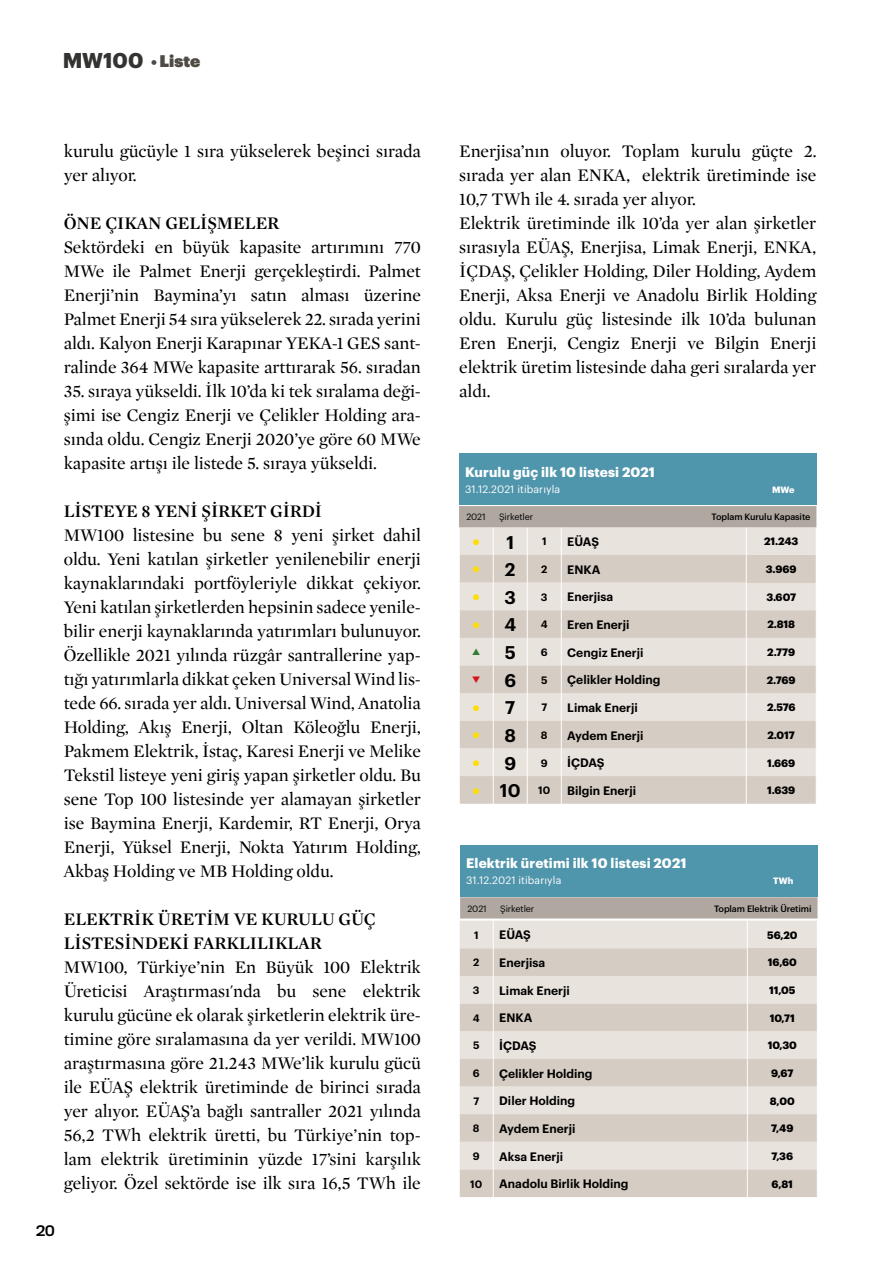
<style>
.page{position:relative;width:893px;height:1263px;background:#fff}
.page>*{position:absolute;margin:0;border:0;box-sizing:border-box;transform-origin:0 0}
.t1{font:700 21px "Graphik";letter-spacing:-.005em;color:#333332}
.t2{font:18px/24px "Mercury Display";letter-spacing:-.005em;color:#000;text-align:justify}
.t3{font:600 18px/24px "Mercury Display";letter-spacing:-.005em;color:#000}
.t4{font:600 18px "Graphik";color:#000}
.t5{font:700 13.5px "Graphik";letter-spacing:.01em;color:#fff}
.t6{font:13.5px "Titling Gothic FB Normal Standard";color:#000}
.t7{font:600 12px "Graphik";color:#000}
.t8{font:700 10.5px "Graphik";letter-spacing:-.005em;color:#000}
.t9{font:10.5px "Graphik";letter-spacing:.01em;color:#fff}
.t10{font:600 10.5px "Graphik";color:#000}
.t11{font:500 9px "Graphik";letter-spacing:-.01em;color:#000}
.t12{font:9px "Graphik";letter-spacing:-.01em;color:#000}
.t13{font:9px "Mercury Text G1";color:#fd0}
.t14{font:700 9px "Graphik";letter-spacing:.01em;color:#fff}
.s1{font-family:"Graphik Super";font-weight:400;font-size:15px;color:#4f4b44}
.s2{font-family:"Graphik Super";font-weight:400;font-size:16.5px;color:#4f4b44}
.s3{font-family:"Graphik";font-weight:600;font-size:18px;color:#000}
</style>
<div class="page">
<div style="left:459px;top:454px;width:357px;height:51px;background:#4f95ac"></div>
<svg style="left:459px;top:897px;width:359px;height:300px;background:#dcd4ce"></svg>
<div style="left:460px;top:845px;width:357px;height:51px;background:#4f95ac"></div>
<svg style="left:459px;top:506px;width:358px;height:298px;background:#dcd4ce"></svg>
<p class="t1" style="left:63px;top:44px;width:139px">MW100 <span class="s1">•</span> <span class="s2">Liste</span></p>
<p class="t2" style="left:64px;top:138px;width:359px">kurulu gücüyle 1 sıra yükselerek beşinci sırada yer alıyor.</p>
<p class="t3" style="left:64px;top:210px;width:217px">ÖNE ÇIKAN GELİŞMELER</p>
<p class="t2" style="left:64px;top:234px;width:359px">Sektördeki en büyük kapasite artırımını 770<br>MWe ile Palmet Enerji gerçekleştirdi. Palmet Enerji’nin Baymina’yı satın alması üzerine Palmet Enerji 54 sıra yükselerek 22. sırada yerini aldı. Kalyon Enerji Karapınar YEKA-1 GES sant&shy;ralinde 364 MWe kapasite arttırarak 56. sıradan</p>
<p class="t2" style="left:64px;top:378px;width:359px">35. sıraya yükseldi. İlk 10’da ki tek sıralama deği&shy;şimi ise Cengiz Enerji ve Çelikler Holding ara&shy;sında oldu. Cengiz Enerji 2020’ye göre 60 MWe kapasite artışı ile listede 5. sıraya yükseldi.</p>
<p class="t3" style="left:64px;top:498px;width:260px">LİSTEYE 8 YENİ ŞİRKET GİRDİ</p>
<p class="t2" style="left:64px;top:522px;width:359px">MW100 listesine bu sene 8 yeni şirket dahil oldu. Yeni katılan şirketler yenilenebilir enerji kaynaklarındaki portföyleriyle dikkat çekiyor.<br>Yeni katılan şirketlerden hepsinin sadece yenile&shy;bilir enerji kaynaklarında yatırımları bulunuyor.<br>Özellikle 2021 yılında rüzgâr santrallerine yap&shy;tığı yatırımlarla dikkat çeken Universal Wind lis&shy;tede 66. sırada yer aldı. Universal Wind, Anatolia Holding, Akış Enerji, Oltan Köleoğlu Enerji, Pakmem Elektrik, İstaç, Karesi Enerji ve Melike Tekstil listeye yeni giriş yapan şirketler oldu. Bu sene Top 100 listesinde yer alamayan şirketler ise Baymina Enerji, Kardemir, RT Enerji, Orya Enerji, Yüksel Enerji, Nokta Yatırım Holding, Akbaş Holding ve MB Holding oldu.</p>
<p class="t3" style="left:64px;top:906px;width:313px">ELEKTRİK ÜRETİM VE KURULU GÜÇ<br>LİSTESİNDEKİ FARKLILIKLAR</p>
<p class="t2" style="left:64px;top:954px;width:359px">MW100, Türkiye’nin En Büyük 100 Elektrik Üreticisi Araştırması'nda bu sene elektrik kurulu gücüne ek olarak şirketlerin elektrik üre&shy;timine göre sıralamasına da yer verildi. MW100 araştırmasına göre 21.243 MWe’lik kurulu gücü ile EÜAŞ elektrik üretiminde de birinci sırada yer alıyor. EÜAŞ’a bağlı santraller 2021 yılında 56,2 TWh elektrik üretti, bu Türkiye’nin top&shy;lam elektrik üretiminin yüzde 17’sini karşılık geliyor. Özel sektörde ise ilk sıra 16,5 TWh ile</p>
<p class="t6" style="left:36px;top:1222px;width:20px">20</p>
<p class="t2" style="left:459px;top:138px;width:359px;text-align:left">Enerjisa’nın oluyor. Toplam kurulu güçte 2. sırada yer alan ENKA, elektrik üretiminde ise 10,7 TWh ile 4. sırada yer alıyor.<br>Elektrik üretiminde ilk 10’da yer alan şirketler sırasıyla EÜAŞ, Enerjisa, Limak Enerji, ENKA, İÇDAŞ, Çelikler Holding, Diler Holding, Aydem Enerji, Aksa Enerji ve Anadolu Birlik Holding oldu. Kurulu güç listesinde ilk 10’da bulunan Eren Enerji, Cengiz Enerji ve Bilgin Enerji elektrik üretim listesinde daha geri sıralarda yer aldı.</p>
<p class="t5" style="left:465px;top:462px;width:191px">Kurulu güç ilk 10 listesi 2021</p>
<p class="t9" style="left:465px;top:481px;width:97px">31.12.2021 itibarıyla</p>
<p class="t14" style="left:772px;top:483px;width:24px">MWe</p>
<p class="t12" style="left:466px;top:510px;width:21px">2021</p>
<p class="t12" style="left:499px;top:510px;width:36px">Şirketler</p>
<p class="t11" style="left:712px;top:510px;width:100px">Toplam Kurulu Kapasite</p>
<p class="t13" style="left:473px;top:535px;width:43px">• <span class="s3">1</span></p>
<p class="t10" style="left:542px;top:534px;width:6px">1</p>
<p class="t7" style="left:567px;top:532px;width:33px">EÜAŞ</p>
<p class="t8" style="left:764px;top:533px;width:36px">21.243</p>
<p class="t13" style="left:473px;top:563px;width:44px">• <span class="s3">2</span></p>
<p class="t10" style="left:541px;top:561px;width:8px">2</p>
<p class="t7" style="left:567px;top:560px;width:35px">ENKA</p>
<p class="t8" style="left:766px;top:561px;width:32px">3.969</p>
<p class="t13" style="left:473px;top:590px;width:45px">• <span class="s3">3</span></p>
<p class="t10" style="left:541px;top:589px;width:8px">3</p>
<p class="t7" style="left:567px;top:588px;width:48px">Enerjisa</p>
<p class="t8" style="left:766px;top:589px;width:31px">3.607</p>
<p class="t13" style="left:473px;top:618px;width:45px">• <span class="s3">4</span></p>
<p class="t10" style="left:541px;top:616px;width:8px">4</p>
<p class="t7" style="left:567px;top:615px;width:64px">Eren Enerji</p>
<p class="t8" style="left:767px;top:616px;width:29px">2.818</p>
<p class="t4" style="left:505px;top:639px;width:13px">5</p>
<p class="t10" style="left:541px;top:644px;width:8px">6</p>
<p class="t7" style="left:567px;top:643px;width:78px">Cengiz Enerji</p>
<p class="t8" style="left:767px;top:644px;width:29px">2.779</p>
<p class="t4" style="left:472px;top:666px;width:46px"><sup>❑</sup> 6</p>
<p class="t10" style="left:541px;top:672px;width:8px">5</p>
<p class="t7" style="left:567px;top:671px;width:95px">Çelikler Holding</p>
<p class="t8" style="left:767px;top:672px;width:30px">2.769</p>
<p class="t13" style="left:473px;top:701px;width:44px">• <span class="s3">7</span></p>
<p class="t10" style="left:541px;top:699px;width:7px">7</p>
<p class="t7" style="left:567px;top:698px;width:72px">Limak Enerji</p>
<p class="t8" style="left:767px;top:699px;width:30px">2.576</p>
<p class="t13" style="left:473px;top:729px;width:45px">• <span class="s3">8</span></p>
<p class="t10" style="left:541px;top:727px;width:8px">8</p>
<p class="t7" style="left:567px;top:726px;width:78px">Aydem Enerji</p>
<p class="t8" style="left:767px;top:727px;width:29px">2.017</p>
<p class="t13" style="left:473px;top:756px;width:45px">• <span class="s3">9</span></p>
<p class="t10" style="left:541px;top:755px;width:8px">9</p>
<p class="t7" style="left:567px;top:754px;width:39px">İÇDAŞ</p>
<p class="t8" style="left:767px;top:755px;width:30px">1.669</p>
<p class="t4" style="left:473px;top:777px;width:79px"><sup>•</sup> 10 <sup>10</sup></p>
<p class="t7" style="left:567px;top:781px;width:70px">Bilgin Enerji</p>
<p class="t8" style="left:767px;top:782px;width:30px">1.639</p>
<p class="t5" style="left:466px;top:853px;width:222px">Elektrik üretimi ilk 10 listesi 2021</p>
<p class="t9" style="left:466px;top:873px;width:97px">31.12.2021 itibarıyla</p>
<p class="t14" style="left:773px;top:874px;width:22px">TWh</p>
<p class="t12" style="left:467px;top:901px;width:21px">2021</p>
<p class="t12" style="left:500px;top:901px;width:36px">Şirketler</p>
<p class="t11" style="left:714px;top:901px;width:99px">Toplam Elektrik Üretimi</p>
<p class="t10" style="left:474px;top:927px;width:6px">1</p>
<p class="t7" style="left:499px;top:926px;width:33px">EÜAŞ</p>
<p class="t8" style="left:767px;top:927px;width:32px">56,20</p>
<p class="t10" style="left:473px;top:954px;width:8px">2</p>
<p class="t7" style="left:499px;top:953px;width:48px">Enerjisa</p>
<p class="t8" style="left:768px;top:954px;width:30px">16,60</p>
<p class="t10" style="left:473px;top:982px;width:8px">3</p>
<p class="t7" style="left:499px;top:981px;width:72px">Limak Enerji</p>
<p class="t8" style="left:769px;top:982px;width:28px">11,05</p>
<p class="t10" style="left:473px;top:1010px;width:8px">4</p>
<p class="t7" style="left:499px;top:1009px;width:35px">ENKA</p>
<p class="t8" style="left:770px;top:1010px;width:27px">10,71</p>
<p class="t10" style="left:473px;top:1037px;width:8px">5</p>
<p class="t7" style="left:499px;top:1036px;width:39px">İÇDAŞ</p>
<p class="t8" style="left:768px;top:1037px;width:31px">10,30</p>
<p class="t10" style="left:473px;top:1065px;width:8px">6</p>
<p class="t7" style="left:499px;top:1064px;width:95px">Çelikler Holding</p>
<p class="t8" style="left:771px;top:1065px;width:24px">9,67</p>
<p class="t10" style="left:473px;top:1093px;width:7px">7</p>
<p class="t7" style="left:499px;top:1092px;width:77px">Diler Holding</p>
<p class="t8" style="left:770px;top:1093px;width:26px">8,00</p>
<p class="t10" style="left:473px;top:1120px;width:8px">8</p>
<p class="t7" style="left:499px;top:1119px;width:78px">Aydem Enerji</p>
<p class="t8" style="left:771px;top:1120px;width:24px">7,49</p>
<p class="t10" style="left:473px;top:1148px;width:8px">9</p>
<p class="t7" style="left:499px;top:1147px;width:65px">Aksa Enerji</p>
<p class="t8" style="left:771px;top:1148px;width:23px">7,36</p>
<p class="t10" style="left:470px;top:1176px;width:14px">10</p>
<p class="t7" style="left:499px;top:1175px;width:131px">Anadolu Birlik Holding</p>
<p class="t8" style="left:772px;top:1176px;width:23px">6,81</p>
</div>
